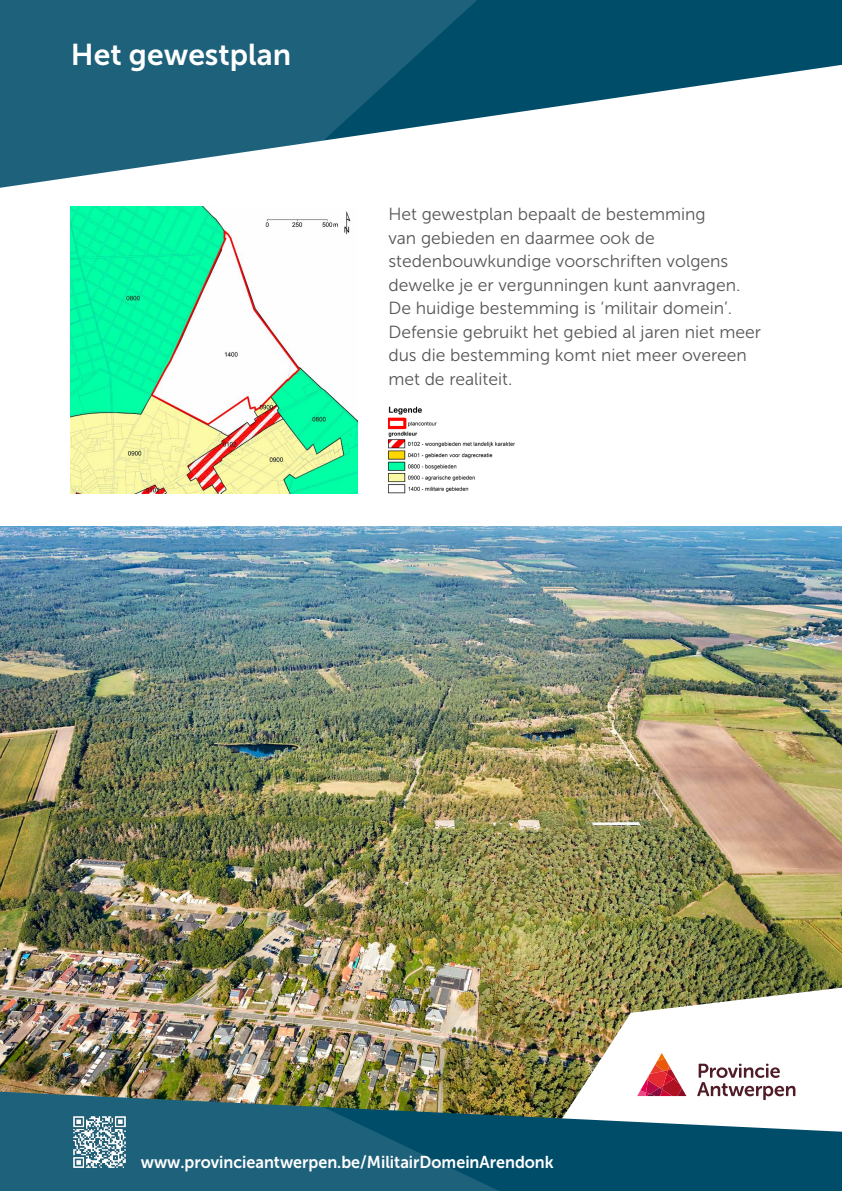
<style>
.page{position:relative;width:842px;height:1191px;background:#fff}
.page>*{position:absolute;margin:0;border:0;box-sizing:border-box;transform-origin:0 0}
.t1{font:30px "Museo Sans 700";color:#fff}
.t2{font:17.5px/23.5px "Museo Sans 300";color:#575756}
.t3{font:17.15px "Museo Sans 700";color:#fff;scale:.94 1}
</style>
<div class="page">
<img style="left:0;top:527px;width:842px;height:564px">
<img style="left:558px;top:987px;width:284px;height:104px">
<svg style="left:529px;top:1091px;width:313px;height:100px;fill:#004d6a"></svg>
<img style="left:0;top:1090px;width:529px;height:101px">
<svg style="left:529px;top:0;width:313px;height:111px;fill:#004d6a"></svg>
<svg style="left:0;top:0;width:529px;height:188px;fill:#1e617b"></svg>
<img style="left:71px;top:1113px;width:57px;height:57px">
<svg style="left:697px;top:1063px;width:98px;height:37px"></svg>
<svg style="left:637px;top:1053px;width:49px;height:43px"></svg>
<img style="left:71px;top:207px;width:286px;height:286px">
<img style="left:388px;top:406px;width:127px;height:88px">
<h1 class="t1" style="left:71px;top:38px;width:222px">Het gewestplan</h1>
<p class="t2" style="left:388px;top:202px;width:374px">Het gewestplan bepaalt de bestemming<br>van gebieden en daarmee ook de stedenbouwkundige voorschriften volgens dewelke je er vergunningen kunt aanvragen.<br>De huidige bestemming is ‘militair domein’.<br>Defensie gebruikt het gebied al jaren niet meer dus die bestemming komt niet meer overeen met de realiteit.</p>
<p class="t3" style="left:141px;top:1152px;width:441px">www.provincieantwerpen.be/MilitairDomeinArendonk</p>
</div>
